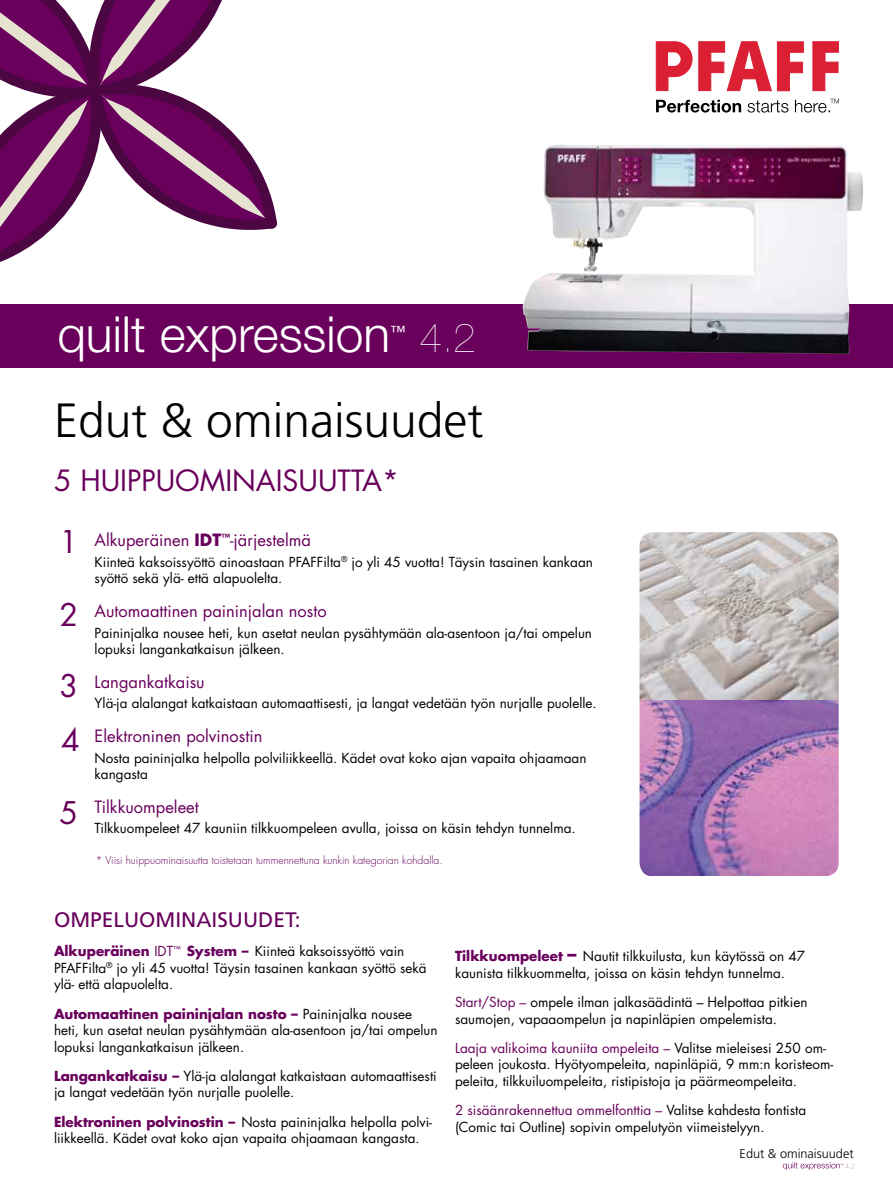
<style>
.page{position:relative;width:893px;height:1191px;background:#fff}
.page>*{position:absolute;margin:0;border:0;box-sizing:border-box;transform-origin:0 0}
.t1{font:300 49.8px "Helvetica Neue LT Pro";color:#fff}
.t2{font:300 48px "Frutiger LT Std";color:#000}
.t3{font:200 40.5px "Helvetica Neue LT Pro";color:#fff}
.t4{font:30.3px/54.3px "Futura Std";color:#69005c}
.t5{font:28.5px "Futura Std";color:#69005c}
.t6{font:21px "Frutiger LT Std";color:#69005c}
.t7{font:16.5px "Futura Std";color:#69005c}
.t8{font:15.6px "Helvetica Neue LT Pro";color:#fff}
.t9{font:13.5px/16.5px "Futura Std";color:#000}
.t10{font:300 12.75px "Frutiger LT Std";color:#000}
.t11{font:300 10.5px "Futura Std";color:#69005c}
.s1{font-size:30.3px}
.s2{font-weight:700}
.s3{font-weight:700;color:#69005c}
.s4{color:#69005c}
.s5{font-weight:700;font-size:18px;color:#69005c}
</style>
<div class="page">
<svg style="left:783px;top:1162px;width:71px;height:8px"></svg>
<svg style="left:265px;top:180px;width:12px;height:50px"></svg>
<svg style="left:0;top:0;width:265px;height:262px"></svg>
<img style="left:640px;top:699px;width:198px;height:176px">
<img style="left:640px;top:533px;width:198px;height:166px">
<div style="left:630px;top:523px;width:218px;height:362px;border:9px solid #fff;border-radius:18px"></div>
<svg style="left:656px;top:42px;width:36px;height:49px"></svg>
<svg style="left:699px;top:42px;width:105px;height:49px"></svg>
<svg style="left:813px;top:42px;width:26px;height:49px"></svg>
<svg style="left:656px;top:99px;width:183px;height:14px"></svg>
<svg style="left:0;top:304px;width:893px;height:64px;background:#6d2165"></svg>
<img style="left:543px;top:145px;width:210px;height:130px">
<h1 class="t1" style="left:57px;top:303px;width:334px">quilt expression</h1>
<p class="t8" style="left:390px;top:322px;width:17px">™</p>
<h3 class="t3" style="left:419px;top:313px;width:58px">4.2</h3>
<h2 class="t2" style="left:54px;top:393px;width:431px">Edut &amp; ominaisuudet</h2>
<h3 class="t5" style="left:54px;top:463px;width:346px">5 HUIPPUOMINAISUUTTA*</h3>
<p class="t7" style="left:60px;top:529px;width:253px"><span class="s1">1</span> Alkuperäinen <span class="s2">IDT</span><sup>™</sup>-järjestelmä</p>
<p class="t9" style="left:95px;top:554px;width:500px">Kiinteä kaksoissyöttö ainoastaan PFAFFilta<sup>®</sup> jo yli 45 vuotta! Täysin tasainen kankaan syöttö sekä ylä- että alapuolelta.</p>
<p class="t7" style="left:95px;top:600px;width:234px">Automaattinen paininjalan nosto</p>
<p class="t9" style="left:95px;top:624px;width:499px">Paininjalka nousee heti, kun asetat neulan pysähtymään ala-asentoon ja/tai ompelun lopuksi langankatkaisun jälkeen.</p>
<p class="t7" style="left:95px;top:671px;width:112px">Langankatkaisu</p>
<p class="t9" style="left:95px;top:695px;width:504px">Ylä-ja alalangat katkaistaan automaattisesti, ja langat vedetään työn nurjalle puolelle.</p>
<p class="t7" style="left:95px;top:725px;width:169px">Elektroninen polvinostin</p>
<p class="t9" style="left:95px;top:749px;width:493px">Nosta paininjalka helpolla polviliikkeellä. Kädet ovat koko ajan vapaita ohjaamaan kangasta</p>
<p class="t7" style="left:95px;top:796px;width:106px">Tilkkuompeleet</p>
<p class="t9" style="left:95px;top:820px;width:483px">Tilkkuompeleet 47 kauniin tilkkuompeleen avulla, joissa on käsin tehdyn tunnelma.</p>
<h3 class="t4" style="left:60px;top:588px;width:20px">2</h3>
<h3 class="t4" style="left:60px;top:658px;width:22px">3<br>4</h3>
<h3 class="t4" style="left:60px;top:785px;width:20px">5</h3>
<p class="t11" style="left:96px;top:853px;width:348px">* Viisi huippuominaisuutta toistetaan tummennettuna kunkin kategorian kohdalla.</p>
<h3 class="t6" style="left:54px;top:907px;width:248px">OMPELUOMINAISUUDET:</h3>
<p class="t9" style="left:54px;top:943px;width:374px"><span class="s3">Alkuperäinen</span> <span class="s4">IDT</span><sup>™</sup> <span class="s3">System –</span> Kiinteä kaksoissyöttö vain<br>PFAFFilta<sup>®</sup> jo yli 45 vuotta! Täysin tasainen kankaan syöttö sekä ylä- että alapuolelta.</p>
<p class="t9" style="left:54px;top:1005px;width:385px"><span class="s3">Automaattinen paininjalan nosto –</span> Paininjalka nousee heti, kun asetat neulan pysähtymään ala-asentoon ja/tai ompelun lopuksi langankatkaisun jälkeen.</p>
<p class="t9" style="left:54px;top:1067px;width:384px"><span class="s3">Langankatkaisu –</span> Ylä-ja alalangat katkaistaan automaattisesti ja langat vedetään työn nurjalle puolelle.</p>
<p class="t9" style="left:54px;top:1113px;width:380px"><span class="s3">Elektroninen polvinostin –</span> Nosta paininjalka helpolla polvi&shy;liikkeellä. Kädet ovat koko ajan vapaita ohjaamaan kangasta.</p>
<p class="t9" style="left:455px;top:948px;width:352px"><span class="s3">Tilkkuompeleet</span> <span class="s5">–</span> Nautit tilkkuilusta, kun käytössä on 47 kaunista tilkkuommelta, joissa on käsin tehdyn tunnelma.</p>
<p class="t9" style="left:455px;top:994px;width:354px"><span class="s4">Start/Stop –</span> ompele ilman jalkasäädintä – Helpottaa pitkien saumojen, vapaaompelun ja napinläpien ompelemista.</p>
<p class="t9" style="left:455px;top:1039px;width:380px"><span class="s4">Laaja valikoima kauniita ompeleita –</span> Valitse mieleisesi 250 om&shy;peleen joukosta. Hyötyompeleita, napinläpiä, 9 mm:n koristeom&shy;peleita, tilkkuiluompeleita, ristipistoja ja päärmeompeleita.</p>
<p class="t9" style="left:455px;top:1102px;width:353px"><span class="s4">2 sisäänrakennettua ommelfonttia –</span> Valitse kahdesta fontista (Comic tai Outline) sopivin ompelutyön viimeistelyyn.</p>
<p class="t10" style="left:740px;top:1146px;width:115px">Edut &amp; ominaisuudet</p>
</div>
